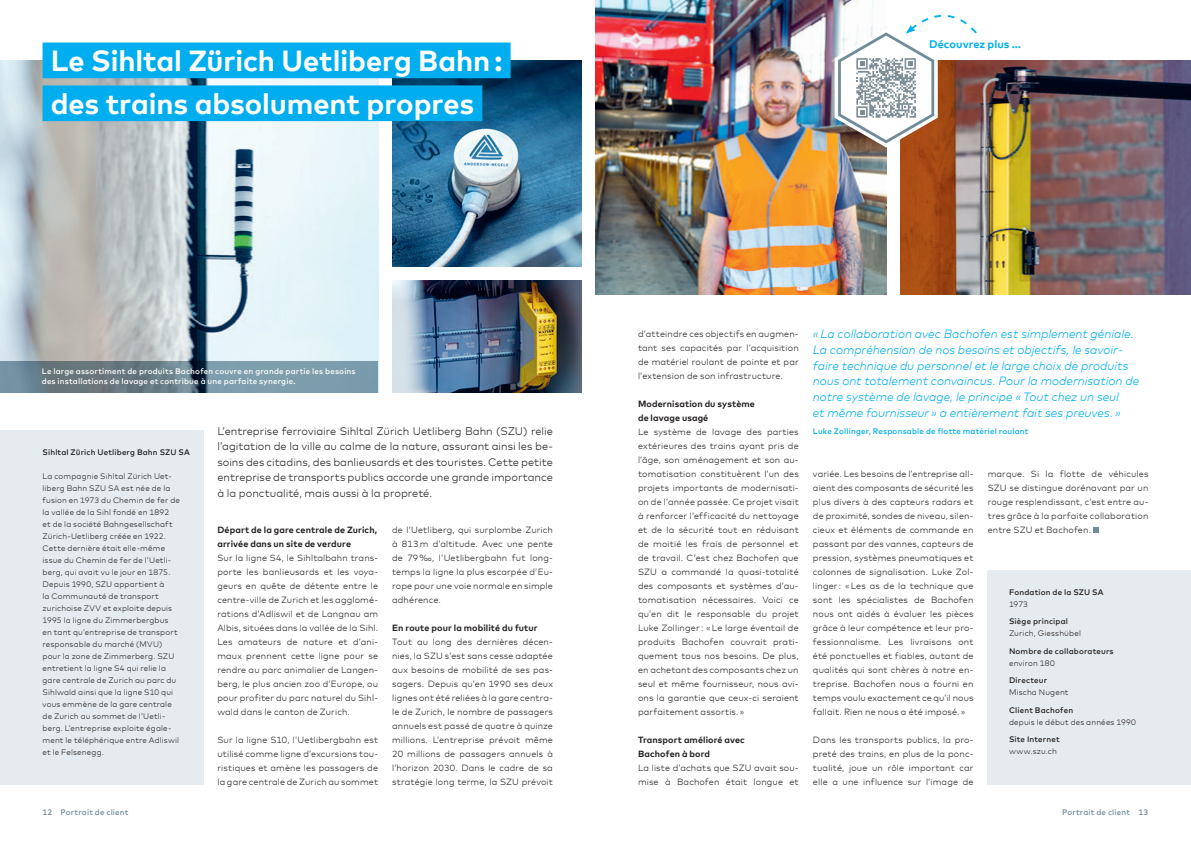
<style>
.page{position:relative;width:1191px;height:842px;background:#fff}
.page>*{position:absolute;margin:0;border:0;box-sizing:border-box;transform-origin:0 0}
.t1{font:700 29px/42.9px "Mark Offc Pro";color:#fff}
.t2{font:italic 300 12px/15.8px "Mark Offc Pro";color:#00aeef}
.t3{font:300 11px/15.5px "Mark Offc Pro";color:#231f20;text-align:justify}
.t4{font:700 11px "Mark Offc Pro";letter-spacing:.005em;color:#00aeef}
.t5{font:300 9px/14px "Mark Offc Pro";letter-spacing:.015em;color:#231f20;text-align:justify}
.t6{font:700 9px/14px "Mark Offc Pro";letter-spacing:.01em;color:#231f20}
.t7{font:300 8px/12px "Mark Offc Pro";letter-spacing:.02em;color:#231f20}
.t8{font:500 8px/10px "Mark Offc Pro";letter-spacing:.02em;color:#fff}
.t9{font:500 8px "Mark Offc Pro";letter-spacing:.02em;color:#231f20}
.t10{font:500 8px "Mark Offc Pro";letter-spacing:.02em;color:#00aeef}
.t11{font:500 8px "Mark Offc Pro";letter-spacing:.02em;color:#718c99}
</style>
<div class="page">
<img style="left:595px;top:0;width:291px;height:295px">
<img style="left:900px;top:60px;width:291px;height:235px">
<img style="left:0;top:60px;width:378px;height:301px">
<div style="left:987px;top:570px;width:204px;height:215px;background:#e5ebee"></div>
<div style="left:0;top:430px;width:203px;height:355px;background:#e5ebee"></div>
<svg style="left:1093px;top:527px;width:5px;height:6px"></svg>
<svg style="left:834px;top:0;width:144px;height:147px"></svg>
<svg style="left:0;top:361px;width:378px;height:32px;background:#6e8894"></svg>
<img style="left:392px;top:60px;width:189px;height:207px">
<img style="left:392px;top:281px;width:189px;height:112px">
<div style="left:43px;top:43px;width:467px;height:35px;background:#00aeef"></div>
<div style="left:43px;top:85px;width:439px;height:36px;background:#00aeef"></div>
<h1 class="t1" style="left:51px;top:36px;width:453px">Le Sihltal Zürich Uetliberg Bahn: des trains absolument propres</h1>
<p class="t8" style="left:42px;top:366px;width:315px">Le large assortiment de produits Bachofen couvre en grande partie les besoins des installations de lavage et contribue à une parfaite synergie.</p>
<p class="t9" style="left:43px;top:446px;width:149px">Sihltal Zürich Uetliberg Bahn SZU SA</p>
<p class="t7" style="left:43px;top:469px;width:139px">La compagnie Sihltal Zürich Uet&shy;liberg Bahn SZU SA est née de la fusion en 1973 du Chemin de fer de la vallée de la Sihl fondé en 1892<br>et de la société Bahngesellschaft<br>Zürich-Uetliberg créée en 1922.<br>Cette dernière était elle-même issue du Chemin de fer de l’Uetli&shy;berg, qui avait vu le jour en 1875.<br>Depuis 1990, SZU appartient à<br>la Communauté de transport zurichoise ZVV et exploite depuis<br>1995 la ligne du Zimmerbergbus<br>en tant qu’entreprise de transport responsable du marché (MVU) pour la zone de Zimmerberg. SZU entretient la ligne S4 qui relie la gare centrale de Zurich au parc du<br>Sihlwald ainsi que la ligne S10 qui vous emmène de la gare centrale de Zurich au sommet de l’Uetli&shy;berg. L’entreprise exploite égale&shy;ment le téléphérique entre Adliswil et le Felsenegg.</p>
<p class="t3" style="left:217px;top:422px;width:337px">L’entreprise ferroviaire Sihltal Zürich Uetliberg Bahn (SZU) relie l’agitation de la ville au calme de la nature, assurant ainsi les be&shy;soins des citadins, des banlieusards et des touristes. Cette petite entreprise de transports publics accorde une grande importance à la ponctualité, mais aussi à la propreté.</p>
<p class="t6" style="left:217px;top:522px;width:161px">Départ de la gare centrale de Zurich, arrivée dans un site de verdure</p>
<p class="t5" style="left:217px;top:550px;width:162px;text-align:left">Sur la ligne S4, le Sihltalbahn trans&shy;porte les banlieusards et les voya&shy;geurs en quête de détente entre le centre-ville de Zurich et les agglomé&shy;rations d’Adliswil et de Langnau am Albis, situées dans la vallée de la Sihl.<br>Les amateurs de nature et d’ani&shy;maux prennent cette ligne pour se rendre au parc animalier de Langen&shy;berg, le plus ancien zoo d’Europe, ou pour profiter du parc naturel du Sihl&shy;wald dans le canton de Zurich.</p>
<p class="t5" style="left:217px;top:732px;width:162px">Sur la ligne S10, l’Uetlibergbahn est utilisé comme ligne d’excursions tou&shy;ristiques et amène les passagers de la gare centrale de Zurich au sommet</p>
<p class="t5" style="left:392px;top:522px;width:162px">de l’Uetliberg, qui surplombe Zurich à 813m d’altitude. Avec une pente de 79‰, l’Uetlibergbahn fut long&shy;temps la ligne la plus escarpée d’Eu&shy;rope pour une voie normale en simple adhérence.</p>
<p class="t6" style="left:392px;top:620px;width:147px">En route pour la mobilité du futur</p>
<p class="t5" style="left:392px;top:634px;width:162px;text-align:left">Tout au long des dernières décen&shy;nies, la SZU s’est sans cesse adaptée aux besoins de mobilité de ses pas&shy;sagers. Depuis qu’en 1990 ses deux lignes ont été reliées à la gare centra&shy;le de Zurich, le nombre de passagers annuels est passé de quatre à quinze millions. L’entreprise prévoit même 20 millions de passagers annuels à l’horizon 2030. Dans le cadre de sa stratégie long terme, la SZU prévoit</p>
<p class="t4" style="left:929px;top:35px;width:93px">Découvrez plus …</p>
<p class="t5" style="left:638px;top:326px;width:162px">d’atteindre ces objectifs en augmen&shy;tant ses capacités par l’acquisition de matériel roulant de pointe et par l’extension de son infrastructure.</p>
<p class="t6" style="left:638px;top:396px;width:118px">Modernisation du système de lavage usagé</p>
<p class="t5" style="left:638px;top:424px;width:162px">Le système de lavage des parties extérieures des trains ayant pris de l’âge, son aménagement et son au&shy;tomatisation constituèrent l’un des projets importants de modernisati&shy;on de l’année passée. Ce projet visait à renforcer l’efficacité du nettoyage et de la sécurité tout en réduisant de moitié les frais de personnel et de travail. C’est chez Bachofen que SZU a commandé la quasi-totalité des composants et systèmes d’au&shy;tomatisation nécessaires. Voici ce qu’en dit le responsable du projet Luke Zollinger : «Le large éventail de produits Bachofen couvrait prati&shy;quement tous nos besoins. De plus, en achetant des composants chez un seul et même fournisseur, nous avi&shy;ons la garantie que ceux-ci seraient parfaitement assortis. »</p>
<p class="t6" style="left:638px;top:732px;width:108px">Transport amélioré avec<br>Bachofen à bord</p>
<p class="t5" style="left:638px;top:760px;width:162px">La liste d’achats que SZU avait sou&shy;mise à Bachofen était longue et</p>
<p class="t2" style="left:813px;top:325px;width:328px">«La collaboration avec Bachofen est simplement géniale.<br>La compréhension de nos besoins et objectifs, le savoir&shy;faire technique du personnel et le large choix de produits nous ont totalement convaincus. Pour la modernisation de notre système de lavage, le principe «Tout chez un seul<br>et même fournisseur » a entièrement fait ses preuves. »</p>
<p class="t10" style="left:813px;top:425px;width:217px">Luke Zollinger, Responsable de flotte matériel roulant</p>
<p class="t5" style="left:987px;top:466px;width:162px">marque. Si la flotte de véhicules SZU se distingue dorénavant par un rouge resplendissant, c’est entre au&shy;tres grâce à la parfaite collaboration entre SZU et Bachofen.</p>
<p class="t5" style="left:813px;top:466px;width:162px">variée. Les besoins de l’entreprise all&shy;aient des composants de sécurité les plus divers à des capteurs radars et de proximité, sondes de niveau, silen&shy;cieux et éléments de commande en passant par des vannes, capteurs de pression, systèmes pneumatiques et colonnes de signalisation. Luke Zol&shy;linger : «Les as de la technique que sont les spécialistes de Bachofen nous ont aidés à évaluer les pièces grâce à leur compétence et leur pro&shy;fessionnalisme. Les livraisons ont été ponctuelles et fiables, autant de qualités qui sont chères à notre en&shy;treprise. Bachofen nous a fourni en temps voulu exactement ce qu’il nous fallait. Rien ne nous a été imposé. »</p>
<p class="t5" style="left:813px;top:732px;width:162px">Dans les transports publics, la pro&shy;preté des trains, en plus de la ponc&shy;tualité, joue un rôle important car elle a une influence sur l’image de</p>
<p class="t9" style="left:1009px;top:586px;width:96px">Fondation de la SZU SA</p>
<p class="t7" style="left:1009px;top:597px;width:21px">1973</p>
<p class="t9" style="left:1009px;top:615px;width:60px">Siège principal</p>
<p class="t7" style="left:1009px;top:627px;width:73px">Zurich, Giesshübel</p>
<p class="t9" style="left:1009px;top:645px;width:106px">Nombre de collaborateurs</p>
<p class="t7" style="left:1009px;top:656px;width:47px">environ 180</p>
<p class="t9" style="left:1009px;top:674px;width:40px">Directeur</p>
<p class="t7" style="left:1009px;top:686px;width:61px">Mischa Nugent</p>
<p class="t9" style="left:1009px;top:704px;width:66px">Client Bachofen</p>
<p class="t7" style="left:1009px;top:715px;width:128px">depuis le début des années 1990</p>
<p class="t9" style="left:1009px;top:733px;width:52px">Site Internet</p>
<p class="t7" style="left:1009px;top:745px;width:49px">www.szu.ch</p>
<p class="t11" style="left:43px;top:807px;width:87px">12 Portrait de client</p>
<p class="t11" style="left:1062px;top:807px;width:88px">Portrait de client 13</p>
</div>
